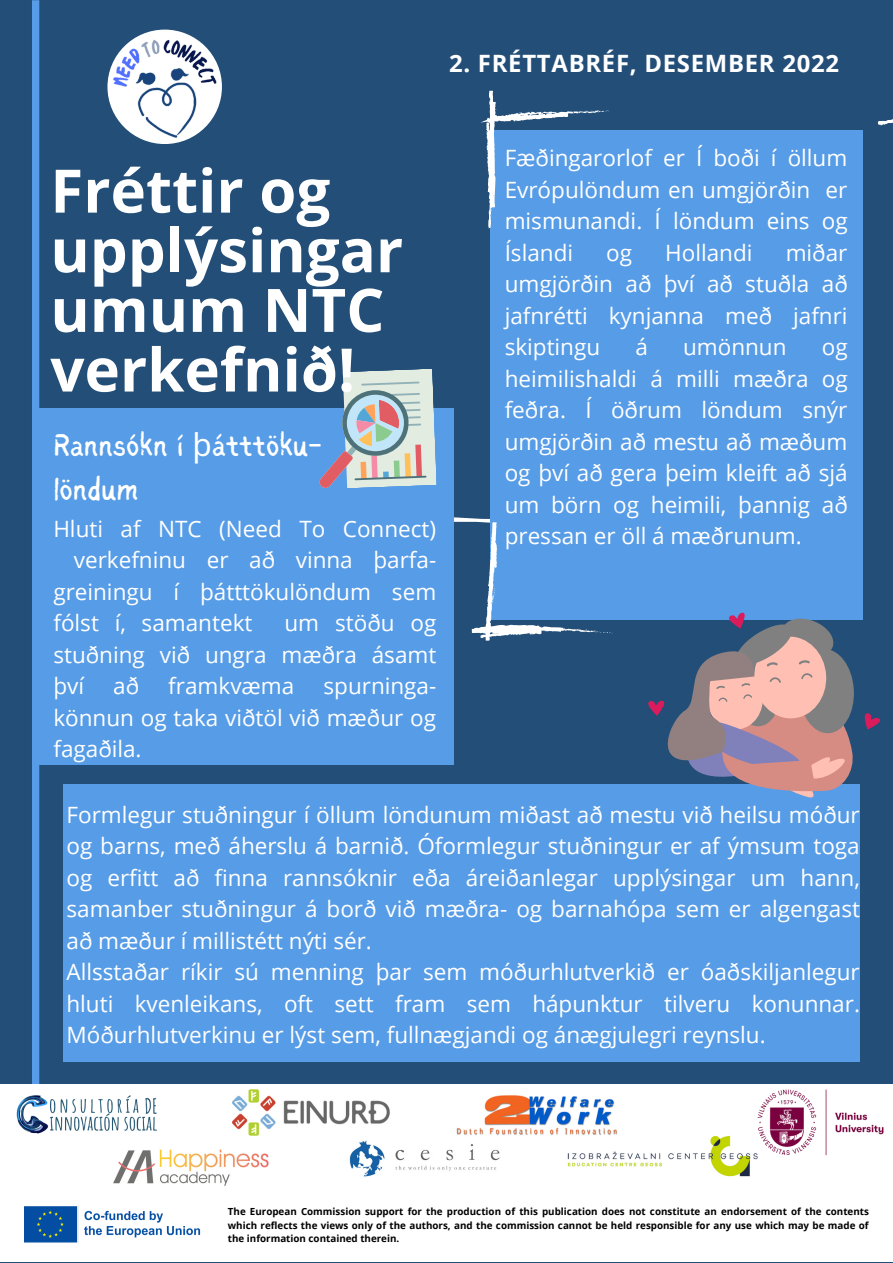
<style>
.page{position:relative;width:893px;height:1263px;background:#224e78}
.page>*{position:absolute;margin:0;border:0;box-sizing:border-box;transform-origin:0 0}
.t1{font:700 60px/59.6px "Open Sans";color:#fff}
.t2{font:31.5px/43.9px "Sigher";color:#fff}
.t3{font:700 23.85px "Open Sans";letter-spacing:.03em;color:#fff}
.t4{font:22.5px/31.5px "Open Sans";color:#fff;text-align:justify}
.t5{font:700 9.82px/13.5px "Open Sans";color:#000;text-align:justify}
.s1{font-family:"Noto Sans"}
</style>
<div class="page">
<div style="left:64px;top:785px;width:796px;height:277px;background:#579ce6"></div>
<div style="left:32px;top:0;width:7px;height:1119px;background:#579ce6"></div>
<div style="left:36px;top:408px;width:417px;height:356px;background:#579ce6"></div>
<img style="left:107px;top:29px;width:115px;height:115px">
<div style="left:0;top:1084px;width:893px;height:95px;background:#fff"></div>
<div style="left:0;top:1174px;width:893px;height:88px;background:#fff"></div>
<img style="left:25px;top:1205px;width:176px;height:39px">
<img style="left:233px;top:1089px;width:157px;height:47px">
<img style="left:567px;top:1136px;width:183px;height:41px">
<img style="left:738px;top:1089px;width:146px;height:85px">
<img style="left:341px;top:1132px;width:159px;height:45px">
<img style="left:113px;top:1149px;width:156px;height:37px">
<img style="left:16px;top:1095px;width:141px;height:39px">
<img style="left:446px;top:1095px;width:185px;height:46px">
<svg style="left:472px;top:91px;width:421px;height:550px;fill:#579ce6"></svg>
<svg style="left:864px;top:713px;width:16px;height:16px"></svg>
<svg style="left:643px;top:612px;width:212px;height:185px"></svg>
<svg style="left:319px;top:369px;width:324px;height:190px"></svg>
<p class="t3" style="left:449px;top:47px;width:391px">2. FRÉTTABRÉF, DESEMBER 2022</p>
<h1 class="t1" style="left:50px;top:160px;width:354px">Fréttir og upplýsingar umum NTC verkefnið!</h1>
<h2 class="t2" style="left:53px;top:426px;width:270px">Rannsókn í <span class="s1">þ</span>átttöku&shy;löndum</h2>
<p class="t4" style="left:53px;top:512px;width:384px">Hluti af NTC (Need To Connect)</p>
<p class="t4" style="left:74px;top:543px;width:364px">verkefninu er að vinna þarfa-</p>
<p class="t4" style="left:53px;top:575px;width:384px">greiningu í þátttökulöndum sem</p>
<p class="t4" style="left:53px;top:606px;width:200px">fólst í, samantekt</p>
<p class="t4" style="left:53px;top:606px;width:384px;text-indent:231px">um stöðu og stuðning við ungra mæðra ásamt því</p>
<p class="t4" style="left:113px;top:669px;width:27px">að</p>
<p class="t4" style="left:168px;top:669px;width:127px">framkvæma</p>
<p class="t4" style="left:53px;top:669px;width:384px;text-indent:270px">spurninga&shy;könnun og taka viðtöl við mæður og fagaðila.</p>
<p class="t4" style="left:505px;top:142px;width:345px">Fæðingarorlof er Í boði í öllum Evrópulöndum en umgjörðin er mismunandi. Í löndum eins og Íslandi</p>
<p class="t4" style="left:505px;top:236px;width:344px;text-indent:281px">miðar umgjörðin að því að stuðla að jafnrétti kynjanna með jafnri skiptingu</p>
<p class="t4" style="left:606px;top:236px;width:27px">og</p>
<p class="t4" style="left:665px;top:236px;width:89px">Hollandi</p>
<p class="t4" style="left:635px;top:331px;width:14px">á</p>
<p class="t4" style="left:683px;top:331px;width:105px">umönnun</p>
<p class="t4" style="left:505px;top:331px;width:345px;text-indent:317px">og heimilishaldi á milli mæðra og feðra. Í öðrum löndum snýr umgjörðin að mestu að mæðum og því að gera þeim kleift að sjá um börn og heimili, þannig að pressan er öll á mæðrunum.</p>
<p class="t4" style="left:66px;top:798px;width:795px;text-align:left">Formlegur stuðningur í öllum löndunum miðast að mestu við heilsu móður og barns, með áherslu á barnið. Óformlegur stuðningur er af ýmsum toga og erfitt að finna rannsóknir eða áreiðanlegar upplýsingar um hann, samanber stuðningur á borð við mæðra- og barnahópa sem er algengast að mæður í millistétt nýti sér.<br>Allsstaðar ríkir sú menning þar sem móðurhlutverkið er óaðskiljanlegur hluti kvenleikans, oft sett fram sem hápunktur tilveru konunnar.<br>Móðurhlutverkinu er lýst sem, fullnægjandi og ánægjulegri reynslu.</p>
<p class="t5" style="left:228px;top:1204px;width:642px">The European Commission support for the production of this publication does not constitute an endorsement of the contents which reflects the views only of the authors, and the commission cannot be held responsible for any use which may be made of the information contained therein.</p>
</div>
